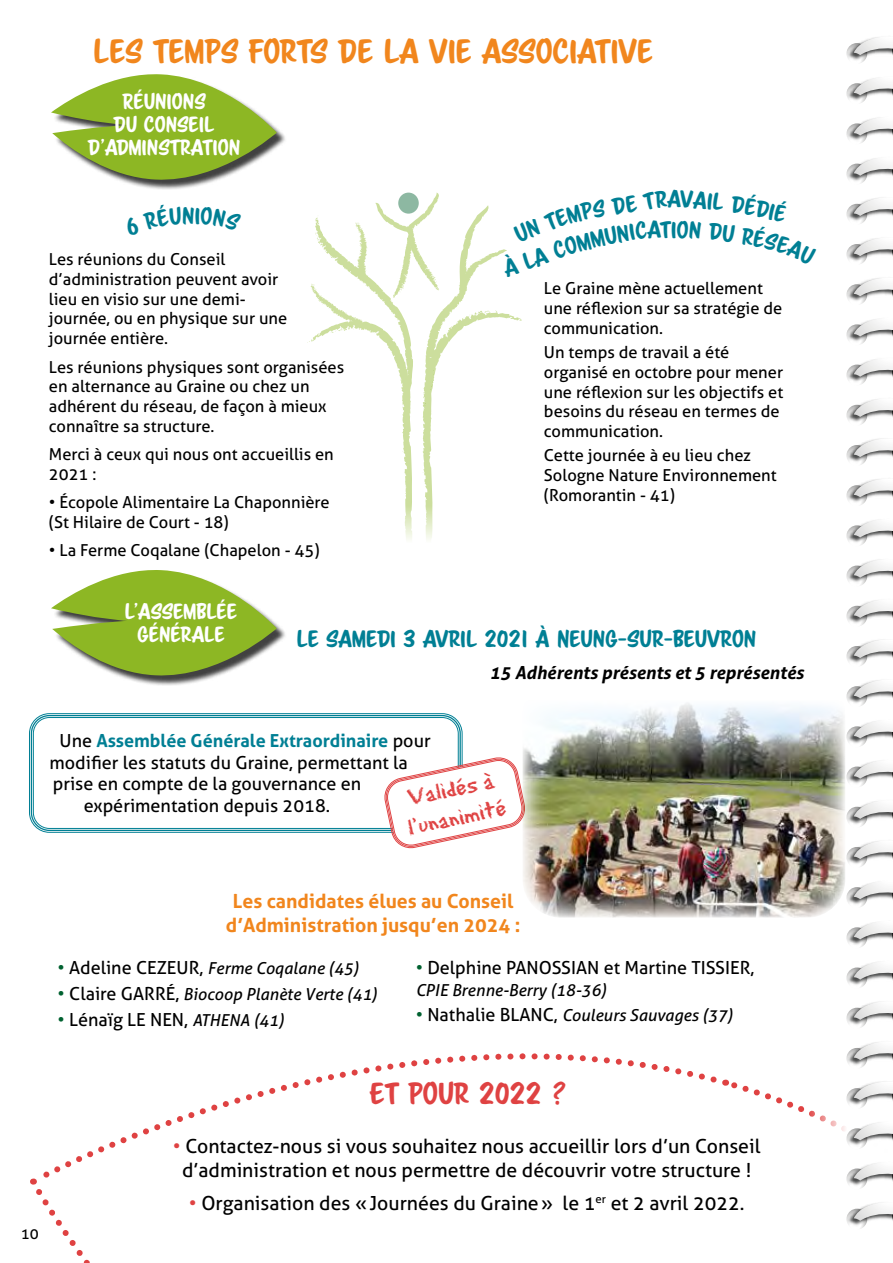
<style>
.page{position:relative;width:893px;height:1263px;background:#fff}
.page>*{position:absolute;margin:0;border:0;box-sizing:border-box;transform-origin:0 0}
.t1{font:30px "Scriptorama Markdown JF";color:#f1861d}
.t2{font:27px "Scriptorama Markdown JF";color:#df4242}
.t3{font:24px/28.8px "Eraser Dust";color:#df4242}
.t4{font:21px "Scriptorama Markdown JF";color:#007f94}
.t5{font:19.5px/24px "Aller";color:#000;text-align:center}
.t6{font:700 19.5px/23.4px "Aller";color:#f1861d;text-align:center}
.t7{font:19.5px/23.4px "Scriptorama Markdown JF";color:#fff;text-align:center}
.t8{font:18px "Aller";color:#000}
.t9{font:700 18px "Aller";color:#007f94}
.t10{font:italic 700 18px "Aller";color:#000}
.t11{font:16.5px/19.8px "Aller";color:#000}
.t12{font:italic 16.5px "Aller";color:#000}
.t13{font:15px "Aller";color:#000}
.s1{font-weight:400;color:#000}
.s2{font-style:normal;font-size:18px;color:#006130}
.s3{font-style:normal;font-size:18px}
.s4{color:#006130}
.s5{font-style:italic;font-size:16.5px}
.s6{color:#df4242}
</style>
<div class="page">
<svg style="left:846px;top:37px;width:47px;height:26px"></svg>
<svg style="left:846px;top:78px;width:47px;height:25px"></svg>
<svg style="left:846px;top:118px;width:47px;height:25px"></svg>
<svg style="left:846px;top:158px;width:47px;height:25px"></svg>
<svg style="left:846px;top:198px;width:47px;height:26px"></svg>
<svg style="left:846px;top:238px;width:47px;height:26px"></svg>
<svg style="left:846px;top:278px;width:47px;height:26px"></svg>
<svg style="left:846px;top:319px;width:47px;height:25px"></svg>
<svg style="left:846px;top:359px;width:47px;height:25px"></svg>
<svg style="left:846px;top:399px;width:47px;height:25px"></svg>
<svg style="left:846px;top:438px;width:47px;height:27px"></svg>
<svg style="left:846px;top:479px;width:47px;height:26px"></svg>
<svg style="left:846px;top:520px;width:47px;height:25px"></svg>
<svg style="left:846px;top:559px;width:47px;height:26px"></svg>
<svg style="left:846px;top:600px;width:47px;height:25px"></svg>
<svg style="left:846px;top:640px;width:47px;height:26px"></svg>
<svg style="left:846px;top:680px;width:47px;height:26px"></svg>
<svg style="left:846px;top:721px;width:47px;height:25px"></svg>
<svg style="left:846px;top:761px;width:47px;height:25px"></svg>
<svg style="left:846px;top:801px;width:47px;height:26px"></svg>
<svg style="left:846px;top:841px;width:47px;height:26px"></svg>
<svg style="left:846px;top:882px;width:47px;height:25px"></svg>
<svg style="left:846px;top:922px;width:47px;height:25px"></svg>
<svg style="left:846px;top:962px;width:47px;height:25px"></svg>
<svg style="left:846px;top:1002px;width:47px;height:25px"></svg>
<svg style="left:846px;top:1042px;width:47px;height:26px"></svg>
<div style="left:53px;top:76px;width:234px;height:114px;background:#000;opacity:.75"></div>
<svg style="left:51px;top:74px;width:226px;height:109px"></svg>
<div style="left:53px;top:571px;width:234px;height:115px;background:#000;opacity:.75"></div>
<svg style="left:51px;top:570px;width:226px;height:108px"></svg>
<svg style="left:30px;top:1053px;width:687px;height:131px"></svg>
<svg style="left:31px;top:1178px;width:538px;height:85px"></svg>
<svg style="left:723px;top:1079px;width:170px;height:149px"></svg>
<div style="left:29px;top:713px;width:433px;height:120px;border:1px solid #007f94;border-radius:20px"></div>
<div style="left:31px;top:715px;width:430px;height:116px;border:1px solid #007f94;border-radius:18px"></div>
<div style="left:33px;top:717px;width:426px;height:112px;border:1px solid #007f94;border-radius:16px"></div>
<svg style="left:383px;top:756px;width:139px;height:93px"></svg>
<img style="left:522px;top:703px;width:323px;height:215px">
<svg style="left:307px;top:192px;width:215px;height:348px"></svg>
<h1 class="t1" style="left:94px;top:32px;width:561px">LES TEMPS FORTS DE LA VIE ASSOCIATIVE</h1>
<p class="t7" style="left:88px;top:89px;width:154px">RÉUNIONS<br>DU CONSEIL<br>D’ADMINSTRATION</p>
<p class="t4" style="left:182px;top:202px;width:14px">N</p>
<p class="t11" style="left:49px;top:249px;width:178px">Les réunions du Conseil</p>
<p class="t4" style="left:668px;top:185px;width:15px">A</p>
<p class="t4" style="left:671px;top:216px;width:7px">I</p>
<p class="t11" style="left:49px;top:269px;width:240px">d’administration peuvent avoir lieu en visio sur une demi&shy;journée, ou en physique sur une journée entière.</p>
<p class="t11" style="left:49px;top:357px;width:297px">Les réunions physiques sont organisées en alternance au Graine ou chez un adhérent du réseau, de façon à mieux connaître sa structure.</p>
<p class="t11" style="left:49px;top:444px;width:286px">Merci à ceux qui nous ont accueillis en<br>2021 :</p>
<p class="t11" style="left:49px;top:493px;width:282px">• Écopole Alimentaire La Chaponnière (St Hilaire de Court - 18)</p>
<p class="t11" style="left:49px;top:541px;width:272px">• La Ferme Coqalane (Chapelon - 45)</p>
<p class="t11" style="left:544px;top:278px;width:240px">Le Graine mène actuellement une réflexion sur sa stratégie de communication.</p>
<p class="t11" style="left:544px;top:342px;width:241px">Un temps de travail a été organisé en octobre pour mener une réflexion sur les objectifs et besoins du réseau en termes de communication.</p>
<p class="t11" style="left:544px;top:445px;width:234px">Cette journée à eu lieu chez<br>Sologne Nature Environnement (Romorantin - 41)</p>
<p class="t7" style="left:125px;top:599px;width:114px">L’ASSEMBLÉE<br>GÉNÉRALE</p>
<p class="t4" style="left:297px;top:625px;width:461px">LE SAMEDI 3 AVRIL 2021 À NEUNG-SUR-BEUVRON</p>
<p class="t10" style="left:489px;top:661px;width:316px">15 Adhérents présents et 5 représentés</p>
<p class="t9" style="left:60px;top:730px;width:373px"><span class="s1">Une</span> Assemblée Générale Extraordinaire <span class="s1">pour</span></p>
<p class="t8" style="left:50px;top:751px;width:360px">modifier les statuts du Graine, permettant la</p>
<p class="t8" style="left:53px;top:773px;width:310px">prise en compte de la gouvernance en</p>
<p class="t8" style="left:84px;top:795px;width:248px">expérimentation depuis 2018.</p>
<h3 class="t3" style="left:398px;top:784px;width:102px;rotate:-12deg">Validés à l’unanimité</h3>
<p class="t13" style="left:21px;top:1224px;width:19px">10</p>
<p class="t6" style="left:226px;top:889px;width:296px">Les candidates élues au Conseil d’Administration jusqu’en 2024 :</p>
<p class="t12" style="left:58px;top:958px;width:303px"><span class="s2">•</span> <span class="s3">Adeline CEZEUR,</span> Ferme Coqalane (45)</p>
<p class="t12" style="left:58px;top:984px;width:321px"><span class="s2">•</span> <span class="s3">Claire GARRÉ,</span> Biocoop Planète Verte (41)</p>
<p class="t8" style="left:58px;top:1008px;width:228px"><span class="s4">•</span> Lénaïg LE NEN, <span class="s5">ATHENA (41)</span></p>
<p class="t8" style="left:416px;top:956px;width:340px"><span class="s4">•</span> Delphine PANOSSIAN et Martine TISSIER,</p>
<p class="t12" style="left:416px;top:979px;width:192px">CPIE Brenne-Berry (18-36)</p>
<p class="t12" style="left:416px;top:1005px;width:319px"><span class="s2">•</span> <span class="s3">Nathalie BLANC,</span> Couleurs Sauvages (37)</p>
<h2 class="t2" style="left:370px;top:1076px;width:198px">ET POUR 2022 ?</h2>
<p class="t5" style="left:173px;top:1134px;width:589px"><span class="s6">•</span> Contactez-nous si vous souhaitez nous accueillir lors d’un Conseil d’administration et nous permettre de découvrir votre structure !</p>
<p class="t5" style="left:189px;top:1191px;width:557px"><span class="s6">•</span> Organisation des «Journées du Graine» le 1<sup>er</sup> et 2 avril 2022.</p>
</div>
